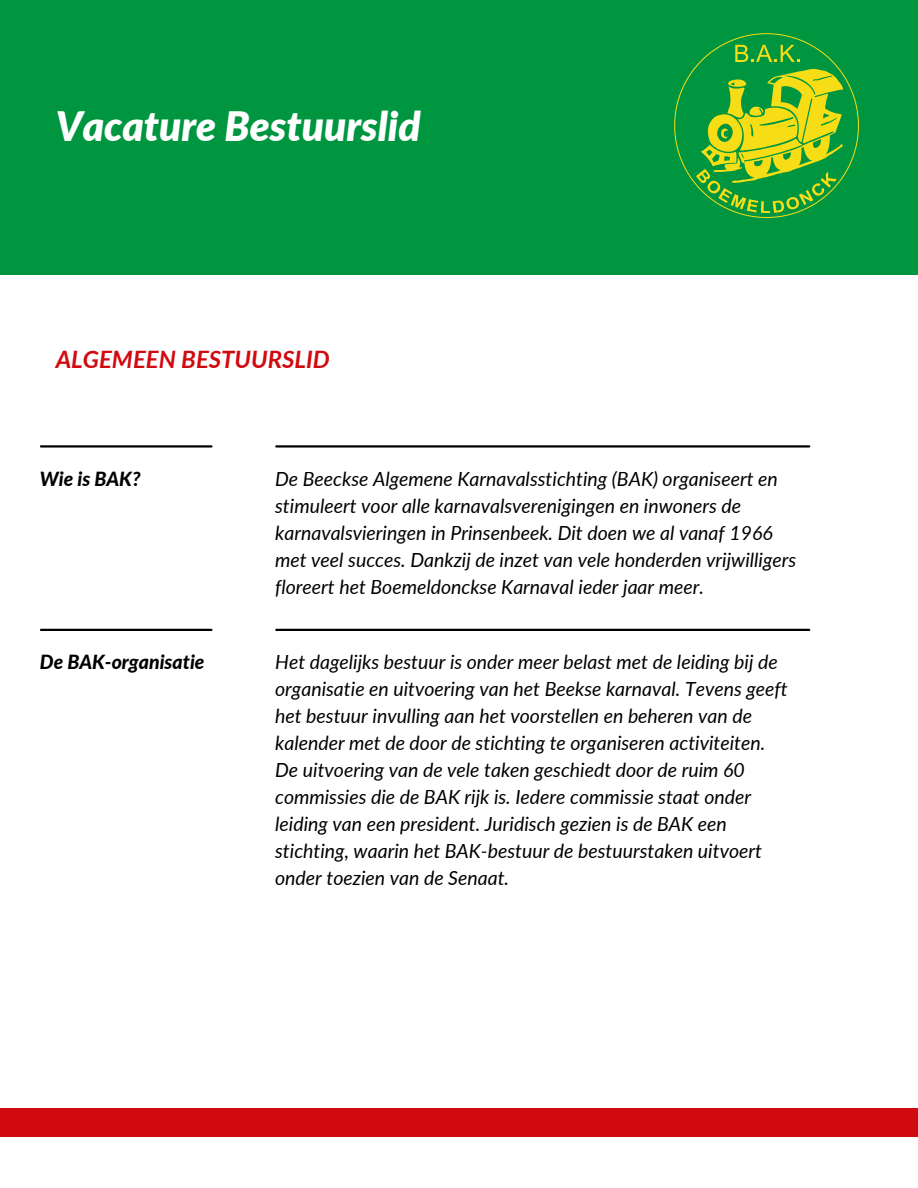
<style>
.page{position:relative;width:918px;height:1188px;background:#fff}
.page>*{position:absolute;margin:0;border:0;box-sizing:border-box;transform-origin:0 0}
.t1{font:italic 900 40.5px "Lato";color:#fff}
.t2{font:italic 700 24px "Lato";color:#d10a10}
.t3{font:italic 19.5px/27px "Lato";color:#000}
.t4{font:italic 800 19.5px "Lato";color:#000}
</style>
<div class="page">
<div style="left:0;top:0;width:918px;height:275px;background:#009640"></div>
<div style="left:0;top:1109px;width:918px;height:28px;background:#d10a10"></div>
<svg style="left:674px;top:33px;width:185px;height:185px"></svg>
<hr style="left:41px;top:445px;width:170px;height:3px;background:#000">
<hr style="left:276px;top:445px;width:533px;height:3px;background:#000">
<hr style="left:41px;top:629px;width:170px;height:2px;background:#000">
<hr style="left:276px;top:629px;width:533px;height:2px;background:#000">
<p class="t1" style="left:56px;top:101px;width:366px">Vacature Bestuurslid</p>
<h1 class="t2" style="left:56px;top:344px;width:276px">ALGEMEEN BESTUURSLID</h1>
<h3 class="t4" style="left:40px;top:466px;width:102px">Wie is BAK?</h3>
<p class="t4" style="left:40px;top:650px;width:166px">De BAK-organisatie</p>
<h2 class="t3" style="left:275px;top:465px;width:523px">De Beeckse Algemene Karnavalsstichting (BAK) organiseert en stimuleert voor alle karnavalsverenigingen en inwoners de karnavalsvieringen in Prinsenbeek. Dit doen we al vanaf 1966 met veel succes. Dankzij de inzet van vele honderden vrijwilligers floreert het Boemeldonckse Karnaval ieder jaar meer.</h2>
<p class="t3" style="left:275px;top:648px;width:514px">Het dagelijks bestuur is onder meer belast met de leiding bij de organisatie en uitvoering van het Beekse karnaval. Tevens geeft het bestuur invulling aan het voorstellen en beheren van de kalender met de door de stichting te organiseren activiteiten.</p>
<h3 class="t3" style="left:275px;top:756px;width:488px">De uitvoering van de vele taken geschiedt door de ruim 60 commissies die de BAK rijk is. Iedere commissie staat onder leiding van een president. Juridisch gezien is de BAK een stichting, waarin het BAK-bestuur de bestuurstaken uitvoert onder toezien van de Senaat.</h3>
</div>
